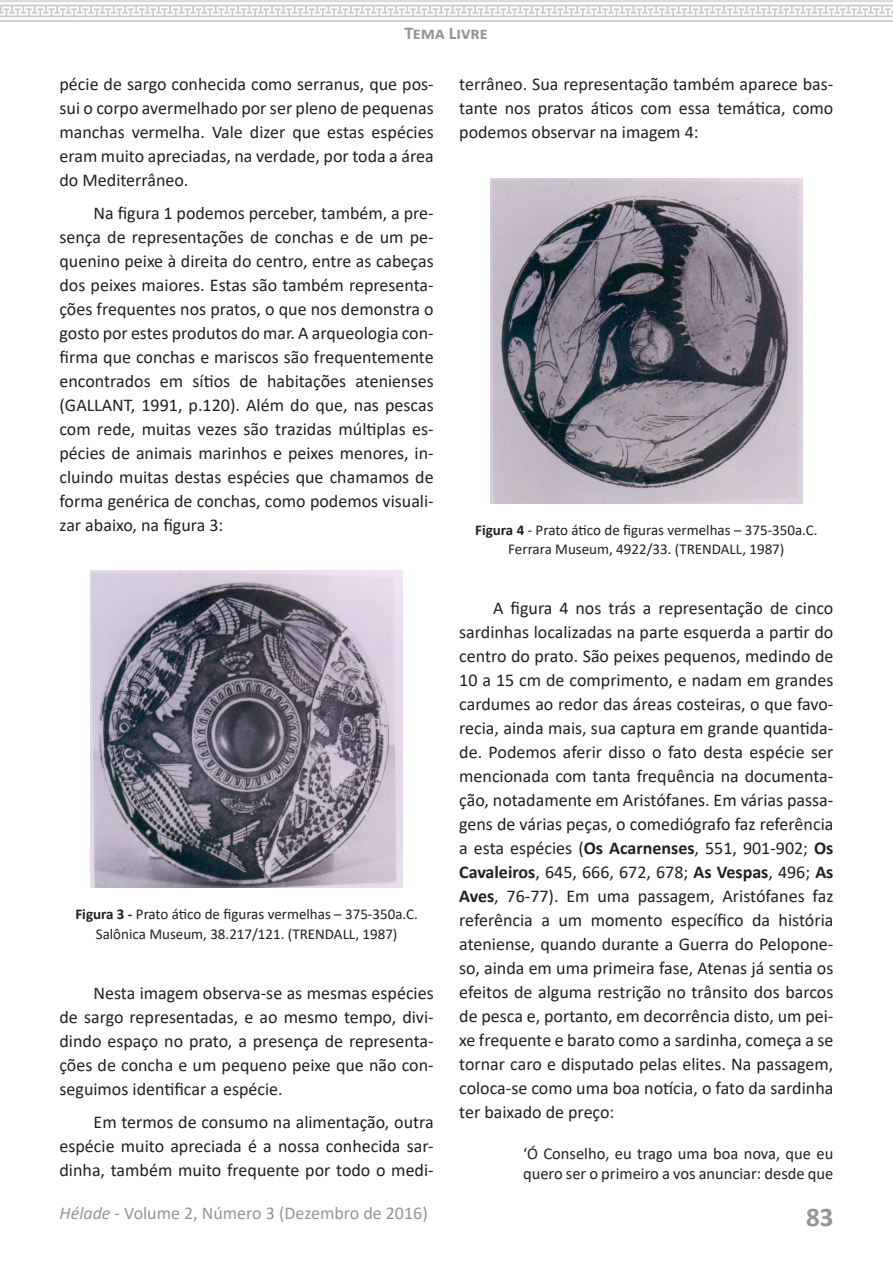
<style>
.page{position:relative;width:893px;height:1263px;background:#fff}
.page>*{position:absolute;margin:0;border:0;box-sizing:border-box;transform-origin:0 0}
.t1{font:700 27px "Calibri";color:#939598}
.t2{font:18px/24px "Calibri";color:#231f20;text-align:justify}
.t3{font:18px "Calibri";color:#939598}
.t4{font:700 18px "Calibri";color:#939598}
.t5{font:16.5px/19.5px "Calibri";color:#231f20}
.t6{font:15px/19.5px "Calibri";color:#231f20;text-align:center}
.s1{font-weight:700}
.s2{font-style:italic}
</style>
<div class="page">
<img style="left:0;top:0;width:893px;height:22px">
<img style="left:91px;top:571px;width:311px;height:317px">
<img style="left:490px;top:178px;width:312px;height:325px">
<p class="t4" style="left:404px;top:20px;width:85px">Tema Livre</p>
<p class="t2" style="left:60px;top:72px;width:376px">pécie de sargo conhecida como serranus, que pos&shy;sui o corpo avermelhado por ser pleno de pequenas manchas vermelha. Vale dizer que estas espécies eram muito apreciadas, na verdade, por toda a área do Mediterrâneo.</p>
<p class="t2" style="left:60px;top:200px;width:376px;text-indent:34px">Na figura 1 podemos perceber, também, a pre&shy;sença de representações de conchas e de um pe&shy;quenino peixe à direita do centro, entre as cabeças dos peixes maiores. Estas são também representa&shy;ções frequentes nos pratos, o que nos demonstra o gosto por estes produtos do mar. A arqueologia con&shy;firma que conchas e mariscos são frequentemente encontrados em sítios de habitações atenienses (GALLANT, 1991, p.120). Além do que, nas pescas com rede, muitas vezes são trazidas múltiplas es&shy;pécies de animais marinhos e peixes menores, in&shy;cluindo muitas destas espécies que chamamos de forma genérica de conchas, como podemos visuali&shy;zar abaixo, na figura 3:</p>
<p class="t2" style="left:459px;top:72px;width:376px">terrâneo. Sua representação também aparece bas&shy;tante nos pratos áticos com essa temática, como podemos observar na imagem 4:</p>
<p class="t6" style="left:475px;top:520px;width:344px"><span class="s1">Figura 4</span> - Prato ático de figuras vermelhas – 375-350a.C.<br>Ferrara Museum, 4922/33. (TRENDALL, 1987)</p>
<p class="t6" style="left:75px;top:904px;width:344px"><span class="s1">Figura 3 -</span> Prato ático de figuras vermelhas – 375-350a.C.<br>Salônica Museum, 38.217/121. (TRENDALL, 1987)</p>
<p class="t2" style="left:60px;top:980px;width:376px;text-indent:34px">Nesta imagem observa-se as mesmas espécies de sargo representadas, e ao mesmo tempo, divi&shy;dindo espaço no prato, a presença de representa&shy;ções de concha e um pequeno peixe que não con&shy;seguimos identificar a espécie.</p>
<p class="t2" style="left:60px;top:1109px;width:376px;text-indent:34px">Em termos de consumo na alimentação, outra espécie muito apreciada é a nossa conhecida sar&shy;dinha, também muito frequente por todo o medi-</p>
<p class="t2" style="left:459px;top:596px;width:376px;text-indent:34px">A figura 4 nos trás a representação de cinco sardinhas localizadas na parte esquerda a partir do centro do prato. São peixes pequenos, medindo de 10 a 15 cm de comprimento, e nadam em grandes cardumes ao redor das áreas costeiras, o que favo&shy;recia, ainda mais, sua captura em grande quantida&shy;de. Podemos aferir disso o fato desta espécie ser mencionada com tanta frequência na documenta&shy;ção, notadamente em Aristófanes. Em várias passa&shy;gens de várias peças, o comediógrafo faz referência a esta espécies (<span class="s1">Os Acarnenses</span>, 551, 901-902; <span class="s1">Os Cavaleiros</span>, 645, 666, 672, 678; <span class="s1">As Vespas</span>, 496; <span class="s1">As Aves</span>, 76-77). Em uma passagem, Aristófanes faz referência a um momento específico da história ateniense, quando durante a Guerra do Pelopone&shy;so, ainda em uma primeira fase, Atenas já sentia os efeitos de alguma restrição no trânsito dos barcos de pesca e, portanto, em decorrência disto, um pei&shy;xe frequente e barato como a sardinha, começa a se tornar caro e disputado pelas elites. Na passagem, coloca-se como uma boa notícia, o fato da sardinha ter baixado de preço:</p>
<p class="t5" style="left:523px;top:1143px;width:312px">‘Ó Conselho, eu trago uma boa nova, que eu quero ser o primeiro a vos anunciar: desde que</p>
<p class="t3" style="left:60px;top:1200px;width:370px"><span class="s2">Hélade</span> - Volume 2, Número 3 (Dezembro de 2016)</p>
<h1 class="t1" style="left:806px;top:1198px;width:29px">83</h1>
</div>
